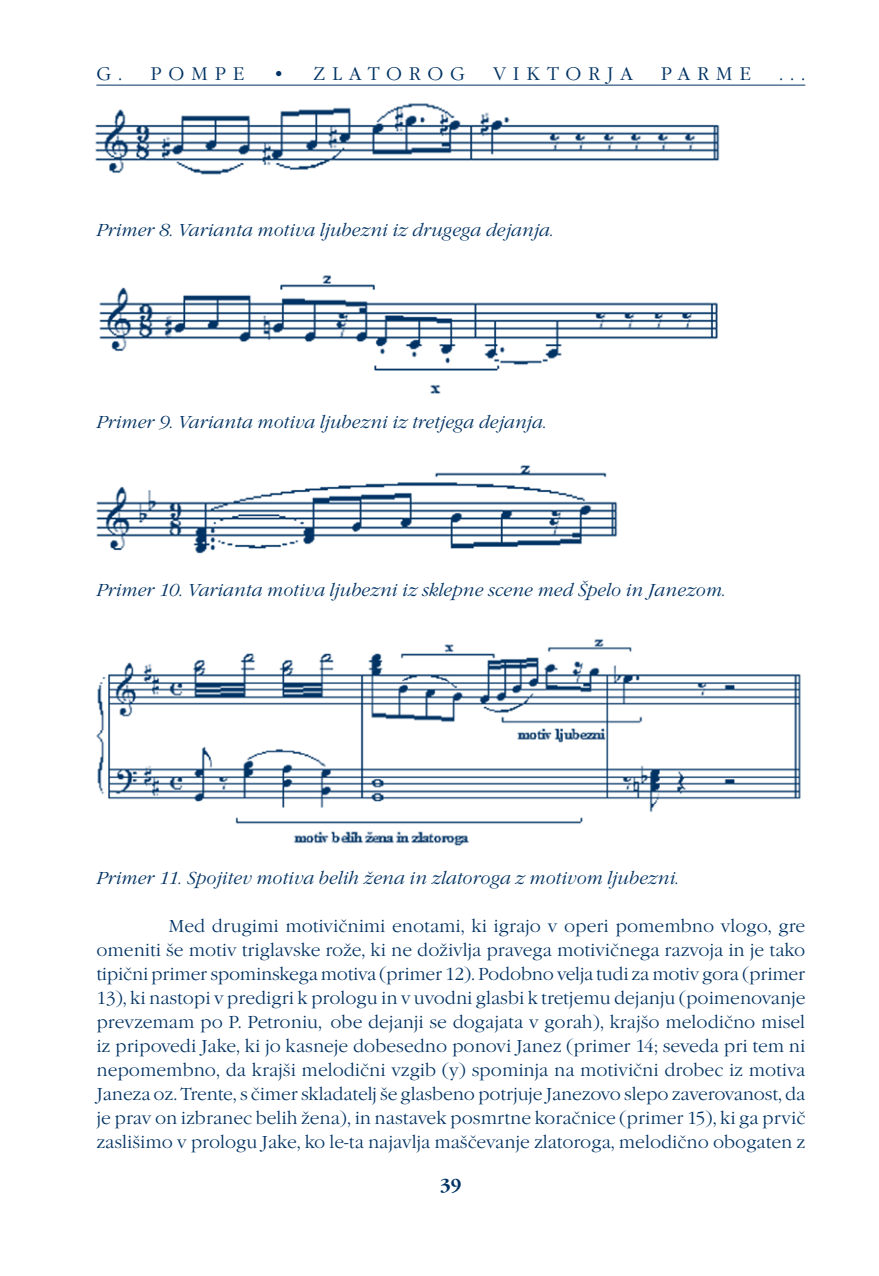
<style>
.page{position:relative;width:879px;height:1276px;background:#fff}
.page>*{position:absolute;margin:0;border:0;box-sizing:border-box;transform-origin:0 0}
.t1{font:19px "Garamond Itc TEE Ligh";letter-spacing:.355em;color:#003263}
.t2{font:18px/24px "Garamond Itc TEE Ligh";color:#003263;text-align:justify}
.t3{font:18px "Garamond Itc TEE Ligh Ital";color:#003263}
.t4{font:700 18px "Garamond Itc TEE";color:#003263}
</style>
<div class="page">
<hr style="left:96px;top:85px;width:709px;height:1px;background:#003263">
<img style="left:95px;top:103px;width:625px;height:72px">
<img style="left:99px;top:275px;width:619px;height:119px">
<img style="left:96px;top:465px;width:522px;height:89px">
<img style="left:96px;top:639px;width:705px;height:207px">
<p class="t1" style="left:96px;top:63px;width:150px">G. POMPE</p>
<p class="t1" style="left:272px;top:63px;width:194px">• ZLATOROG</p>
<p class="t1" style="left:493px;top:63px;width:141px">VIKTORJA</p>
<p class="t1" style="left:661px;top:63px;width:92px">PARME</p>
<p class="t1" style="left:779px;top:63px;width:28px">...</p>
<p class="t3" style="left:96px;top:220px;width:459px">Primer 8. Varianta motiva ljubezni iz drugega dejanja.</p>
<p class="t3" style="left:96px;top:412px;width:452px">Primer 9. Varianta motiva ljubezni iz tretjega dejanja.</p>
<p class="t3" style="left:96px;top:580px;width:631px">Primer 10. Varianta motiva ljubezni iz sklepne scene med Špelo in Janezom.</p>
<p class="t3" style="left:96px;top:868px;width:585px">Primer 11. Spojitev motiva belih žena in zlatoroga z motivom ljubezni.</p>
<p class="t2" style="left:96px;top:914px;width:710px;text-indent:72px">Med drugimi motivičnimi enotami, ki igrajo v operi pomembno vlogo, gre omeniti še motiv triglavske rože, ki ne doživlja pravega motivičnega razvoja in je tako tipični primer spominskega motiva (primer 12). Podobno velja tudi za motiv gora (primer 13), ki nastopi v predigri k prologu in v uvodni glasbi k tretjemu dejanju (poimenovanje prevzemam po P. Petroniu, obe dejanji se dogajata v gorah), krajšo melodično misel iz pripovedi Jake, ki jo kasneje dobesedno ponovi Janez (primer 14; seveda pri tem ni nepomembno, da krajši melodični vzgib (y) spominja na motivični drobec iz motiva Janeza oz. Trente, s čimer skladatelj še glasbeno potrjuje Janezovo slepo zaverovanost, da je prav on izbranec belih žena), in nastavek posmrtne koračnice (primer 15), ki ga prvič zaslišimo v prologu Jake, ko le-ta najavlja maščevanje zlatoroga, melodično obogaten z</p>
<p class="t4" style="left:440px;top:1174px;width:23px">39</p>
</div>
